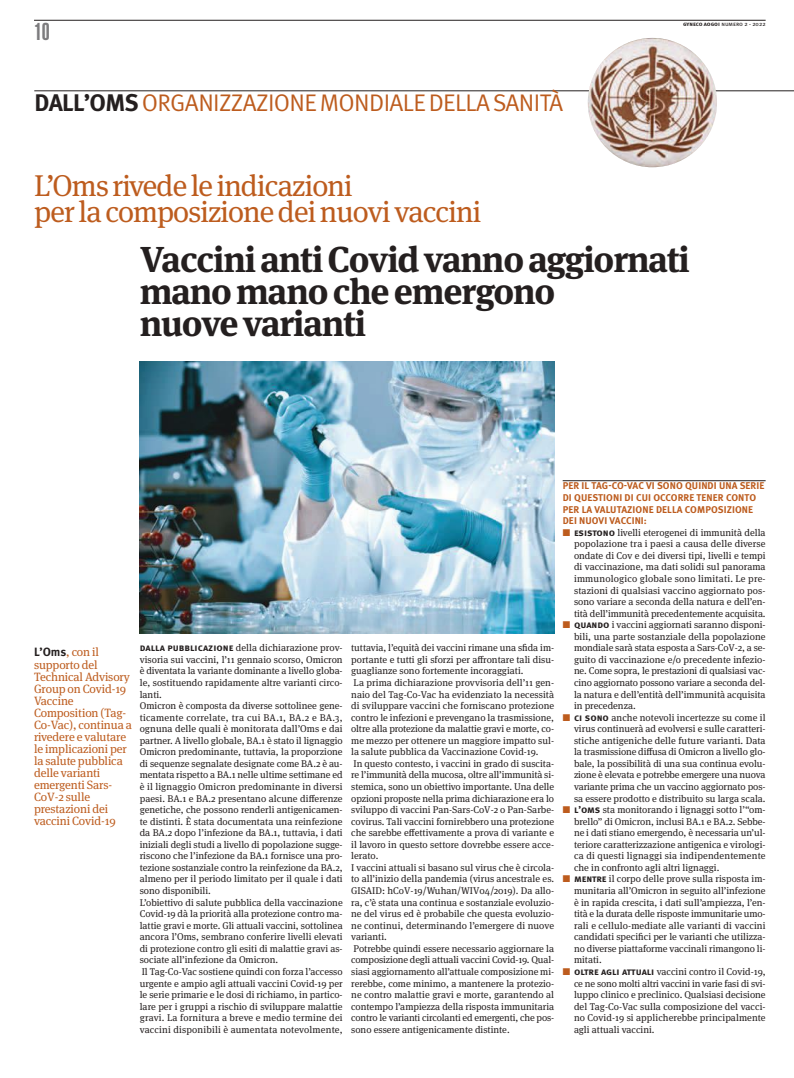
<style>
.page{position:relative;width:794px;height:1078px;background:#fff}
.page>*{position:absolute;margin:0;border:0;box-sizing:border-box;transform-origin:0 0}
.t1{font:700 36px/32px "Meta Serif OT";color:#241f1f}
.t2{font:30px/26.6px "Meta Serif OT";letter-spacing:-.03em;color:#bd5c1e}
.t3{font:24px "Meta Pro";letter-spacing:-.025em;color:#bd5c1e}
.t4{font:900 extra-condensed 24px "Helvetica";color:#7d7c7e}
.t5{font:12px/12px "Meta Serif OT";letter-spacing:-.01em;color:#bd5c1e}
.t6{font:9.8px/11.6px "Meta Serif OT";color:#241f1f;text-align:justify}
.t7{font:700 9.8px/11.5px "Meta Pro";letter-spacing:.01em;color:#bd5c1e}
.t8{font:6px "Meta Pro";color:#241f1f}
.s1{font-weight:700}
.s2{font-weight:700;color:#241f1f}
.s3{font-family:"Meta Pro";font-weight:700;color:#241f1f}
.s4{font-family:"Meta Pro";font-weight:700;font-size:10px}
.s5{color:#bd5c1e}
</style>
<div class="page">
<hr style="left:34px;top:20px;width:731px;height:1px;background:#241f1f">
<hr style="left:562px;top:480px;width:203px;height:1px;background:#241f1f">
<hr style="left:34px;top:90px;width:760px;height:1px;background:#241f1f">
<img style="left:588px;top:38px;width:129px;height:129px;border-radius:50%">
<img style="left:140px;top:361px;width:414px;height:272px">
<h3 class="t4" style="left:34px;top:23px;width:17px">10</h3>
<p class="t8" style="left:683px;top:22px;width:84px"><span class="s1">gyneco aogoi</span> numero 2 - 2022</p>
<h3 class="t3" style="left:34px;top:94px;width:530px"><span class="s2">DALL’OMS</span> ORGANIZZAZIONE MONDIALE DELLA SANITÀ</h3>
<h2 class="t2" style="left:34px;top:174px;width:448px">L’Oms rivede le indicazioni<br>per la composizione dei nuovi vaccini</h2>
<h1 class="t1" style="left:140px;top:246px;width:552px">Vaccini anti Covid vanno aggiornati mano mano che emergono<br>nuove varianti</h1>
<p class="t5" style="left:34px;top:647px;width:99px"><span class="s3">L’Oms</span>, con il supporto del<br>Technical Advisory<br>Group on Covid-19<br>Vaccine<br>Composition (Tag-<br>Co-Vac), continua a rivedere e valutare le implicazioni per la salute pubblica delle varianti emergenti Sars-<br>CoV-2 sulle prestazioni dei vaccini Covid-19</p>
<p class="t6" style="left:140px;top:642px;width:204px;text-align:left"><span class="s4">dalla pubblicazione</span> della dichiarazione prov&shy;visoria sui vaccini, l’11 gennaio scorso, Omicron è diventata la variante dominante a livello globa&shy;le, sostituendo rapidamente altre varianti circo&shy;lanti.<br>Omicron è composta da diverse sottolinee gene&shy;ticamente correlate, tra cui BA.1, BA.2 e BA.3, ognuna delle quali è monitorata dall’Oms e dai partner. A livello globale, BA.1 è stato il lignaggio Omicron predominante, tuttavia, la proporzione di sequenze segnalate designate come BA.2 è au&shy;mentata rispetto a BA.1 nelle ultime settimane ed è il lignaggio Omicron predominante in diversi paesi. BA.1 e BA.2 presentano alcune differenze genetiche, che possono renderli antigenicamen&shy;te distinti. È stata documentata una reinfezione da BA.2 dopo l’infezione da BA.1, tuttavia, i dati iniziali degli studi a livello di popolazione sugge&shy;riscono che l’infezione da BA.1 fornisce una pro&shy;tezione sostanziale contro la reinfezione da BA.2, almeno per il periodo limitato per il quale i dati sono disponibili.<br>L’obiettivo di salute pubblica della vaccinazione Covid-19 dà la priorità alla protezione contro ma&shy;lattie gravi e morte. Gli attuali vaccini, sottolinea ancora l’Oms, sembrano conferire livelli elevati di protezione contro gli esiti di malattie gravi as&shy;sociate all’infezione da Omicron.<br>Il Tag-Co-Vac sostiene quindi con forza l’accesso urgente e ampio agli attuali vaccini Covid-19 per le serie primarie e le dosi di richiamo, in partico&shy;lare per i gruppi a rischio di sviluppare malattie gravi. La fornitura a breve e medio termine dei vaccini disponibili è aumentata notevolmente,</p>
<p class="t6" style="left:351px;top:642px;width:204px;text-align:left">tuttavia, l’equità dei vaccini rimane una sfida im&shy;portante e tutti gli sforzi per affrontare tali disu&shy;guaglianze sono fortemente incoraggiati.<br>La prima dichiarazione provvisoria dell’11 gen&shy;naio del Tag-Co-Vac ha evidenziato la necessità di sviluppare vaccini che forniscano protezione contro le infezioni e prevengano la trasmissione, oltre alla protezione da malattie gravi e morte, co&shy;me mezzo per ottenere un maggiore impatto sul&shy;la salute pubblica da Vaccinazione Covid-19.<br>In questo contesto, i vaccini in grado di suscita&shy;re l’immunità della mucosa, oltre all’immunità si&shy;stemica, sono un obiettivo importante. Una delle opzioni proposte nella prima dichiarazione era lo sviluppo di vaccini Pan-Sars-CoV-2 o Pan-Sarbe&shy;covirus. Tali vaccini fornirebbero una protezione che sarebbe effettivamente a prova di variante e il lavoro in questo settore dovrebbe essere acce&shy;lerato.<br>I vaccini attuali si basano sul virus che è circola&shy;to all’inizio della pandemia (virus ancestrale es.<br>GISAID: hCoV-19/Wuhan/WIV04/2019). Da allo&shy;ra, c’è stata una continua e sostanziale evoluzio&shy;ne del virus ed è probabile che questa evoluzio&shy;ne continui, determinando l’emergere di nuove varianti.<br>Potrebbe quindi essere necessario aggiornare la composizione degli attuali vaccini Covid-19. Qual&shy;siasi aggiornamento all’attuale composizione mi&shy;rerebbe, come minimo, a mantenere la protezio&shy;ne contro malattie gravi e morte, garantendo al contempo l’ampiezza della risposta immunitaria contro le varianti circolanti ed emergenti, che pos&shy;sono essere antigenicamente distinte.</p>
<p class="t7" style="left:563px;top:481px;width:203px">PER IL TAG-CO-VAC VI SONO QUINDI UNA SERIE DI QUESTIONI DI CUI OCCORRE TENER CONTO PER LA VALUTAZIONE DELLA COMPOSIZIONE DEI NUOVI VACCINI:</p>
<p class="t6" style="left:574px;top:527px;width:193px;text-indent:-11px"><span class="s5">■</span> <span class="s4">esistono</span> livelli eterogenei di immunità della popolazione tra i paesi a causa delle diverse ondate di Cov e dei diversi tipi, livelli e tempi di vaccinazione, ma dati solidi sul panorama immunologico globale sono limitati. Le pre&shy;stazioni di qualsiasi vaccino aggiornato pos&shy;sono variare a seconda della natura e dell’en&shy;tità dell’immunità precedentemente acquisita.</p>
<p class="t6" style="left:574px;top:619px;width:193px;text-indent:-11px"><span class="s5">■</span> <span class="s4">quando</span> i vaccini aggiornati saranno disponi&shy;bili, una parte sostanziale della popolazione mondiale sarà stata esposta a Sars-CoV-2, a se&shy;guito di vaccinazione e/o precedente infezio&shy;ne. Come sopra, le prestazioni di qualsiasi vac&shy;cino aggiornato possono variare a seconda del&shy;la natura e dell’entità dell’immunità acquisita in precedenza.</p>
<p class="t6" style="left:574px;top:712px;width:193px;text-indent:-11px"><span class="s5">■</span> <span class="s4">ci sono</span> anche notevoli incertezze su come il virus continuerà ad evolversi e sulle caratteri&shy;stiche antigeniche delle future varianti. Data la trasmissione diffusa di Omicron a livello glo&shy;bale, la possibilità di una sua continua evolu&shy;zione è elevata e potrebbe emergere una nuova variante prima che un vaccino aggiornato pos&shy;sa essere prodotto e distribuito su larga scala.</p>
<p class="t6" style="left:574px;top:804px;width:193px;text-indent:-11px"><span class="s5">■</span> <span class="s4">l’oms</span> sta monitorando i lignaggi sotto l’“om&shy;brello” di Omicron, inclusi BA.1 e BA.2. Sebbe&shy;ne i dati stiano emergendo, è necessaria un’ul&shy;teriore caratterizzazione antigenica e virologi&shy;ca di questi lignaggi sia indipendentemente che in confronto agli altri lignaggi.</p>
<p class="t6" style="left:574px;top:873px;width:193px;text-indent:-11px"><span class="s5">■</span> <span class="s4">mentre</span> il corpo delle prove sulla risposta im&shy;munitaria all’Omicron in seguito all’infezione è in rapida crescita, i dati sull’ampiezza, l’en&shy;tità e la durata delle risposte immunitarie umo&shy;rali e cellulo-mediate alle varianti di vaccini candidati specifici per le varianti che utilizza&shy;no diverse piattaforme vaccinali rimangono li&shy;mitati.</p>
<p class="t6" style="left:574px;top:966px;width:193px;text-indent:-11px"><span class="s5">■</span> <span class="s4">oltre agli attuali</span> vaccini contro il Covid-19, ce ne sono molti altri vaccini in varie fasi di svi&shy;luppo clinico e preclinico. Qualsiasi decisione del Tag-Co-Vac sulla composizione del vacci&shy;no Covid-19 si applicherebbe principalmente agli attuali vaccini.</p>
</div>
